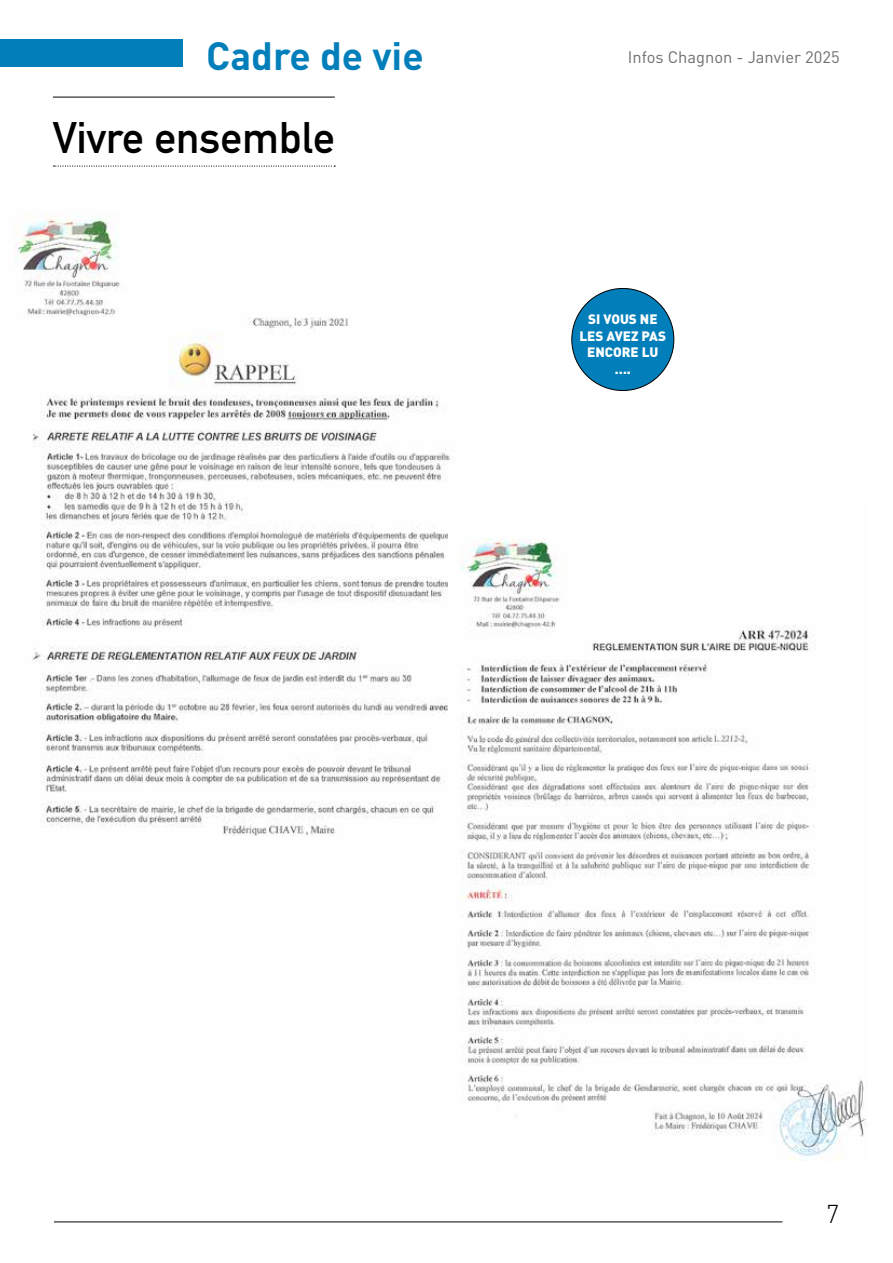
<style>
.page{position:relative;width:893px;height:1263px;background:#fff}
.page>*{position:absolute;margin:0;border:0;box-sizing:border-box;transform-origin:0 0}
.t1{font:700 43.5px "DIN Alternate";color:#000}
.t2{font:700 39px "DIN";color:#027fba}
.t3{font:300 25.5px "DIN";color:#000}
.t4{font:16.5px "DIN";color:#6d6e71}
.t5{font:900 13.5px/16.5px "DIN";color:#fff;text-align:center}
</style>
<div class="page">
<hr style="left:54px;top:1221px;width:728px;height:1px;background:#000">
<div style="left:0;top:39px;width:183px;height:28px;background:#027fba"></div>
<img style="left:15px;top:215px;width:435px;height:621px">
<img style="left:448px;top:500px;width:419px;height:661px">
<hr style="left:53px;top:97px;width:282px;height:1px;background:#000">
<svg style="left:53px;top:165px;width:282px;height:2px"></svg>
<div style="left:572px;top:288px;width:102px;height:102px;background:#027fba;border-radius:50%"></div>
<h2 class="t2" style="left:206px;top:30px;width:219px">Cadre de vie</h2>
<h1 class="t1" style="left:53px;top:104px;width:283px">Vivre ensemble</h1>
<p class="t4" style="left:628px;top:47px;width:213px">Infos Chagnon - Janvier 2025</p>
<p class="t5" style="left:579px;top:310px;width:88px">SI VOUS NE<br>LES AVEZ PAS<br>ENCORE LU ….</p>
<h3 class="t3" style="left:826px;top:1198px;width:15px">7</h3>
</div>
